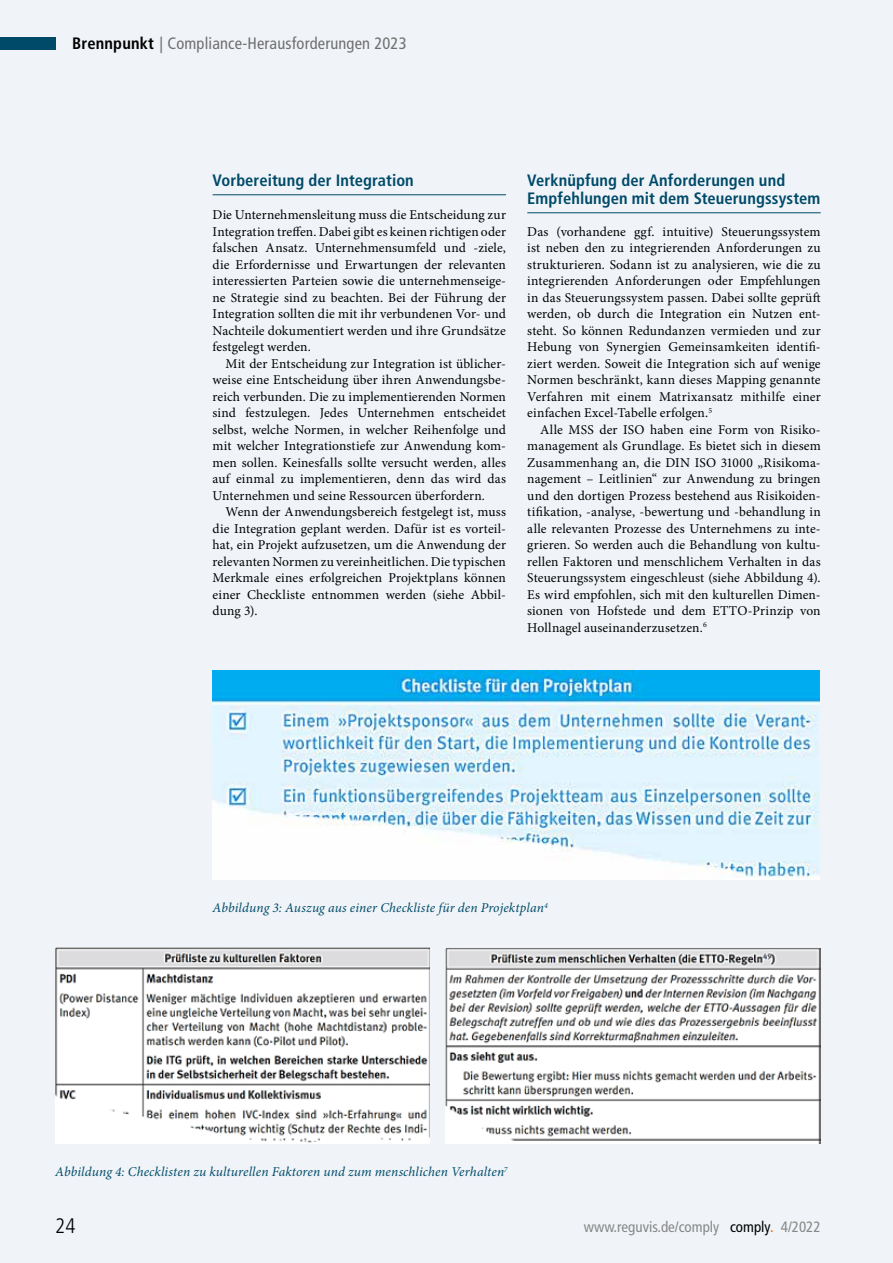
<style>
.page{position:relative;width:893px;height:1263px;background:#f0f4f8}
.page>*{position:absolute;margin:0;border:0;box-sizing:border-box;transform-origin:0 0}
.t1{font:300 condensed 21px "Frutiger LT Std";color:#000}
.t2{font:700 condensed 16.5px/18px "Frutiger LT Std";letter-spacing:.005em;color:#004a69}
.t3{font:condensed 16.5px "Frutiger LT Std";letter-spacing:.01em;color:#706f6f}
.t4{font:condensed 15px "Frutiger LT Std";color:#878787}
.t5{font:13.5px/16.5px "Minion Pro";letter-spacing:.005em;color:#000;text-align:justify}
.t6{font:italic 13.5px "Minion Pro";letter-spacing:.01em;color:#004a69}
.s1{font-weight:700;color:#000}
.s2{color:#f0f4f8}
.s3{color:#000}
.s4{color:#ec6608}
</style>
<div class="page">
<hr style="left:213px;top:195px;width:293px;height:1px;background:#004a69">
<hr style="left:527px;top:213px;width:294px;height:1px;background:#004a69">
<div style="left:0;top:37px;width:55px;height:13px;background:#004a69"></div>
<img style="left:213px;top:671px;width:606px;height:208px">
<img style="left:55px;top:947px;width:374px;height:196px">
<img style="left:446px;top:948px;width:375px;height:195px">
<p class="t3" style="left:72px;top:34px;width:336px"><span class="s1">Brennpunkt</span> | Compliance-Herausforderungen 2023</p>
<p class="t3" style="left:166px;top:34px;width:101px">Whist eblowing</p>
<p class="t2" style="left:213px;top:171px;width:203px">Vorbereitung der Integration</p>
<p class="t5" style="left:213px;top:207px;width:295px">Die Unternehmensleitung muss die Entscheidung zur Integration treffen. Dabei gibt es keinen richtigen oder falschen Ansatz. Unternehmensumfeld und -ziele, die Erfordernisse und Erwartungen der relevanten interessierten Parteien sowie die unternehmenseige&shy;ne Strategie sind zu beachten. Bei der Führung der Integration sollten die mit ihr verbundenen Vor- und Nachteile dokumentiert werden und ihre Grundsätze festgelegt werden.</p>
<p class="t5" style="left:213px;top:355px;width:295px;text-indent:13px">Mit der Entscheidung zur Integration ist üblicher&shy;weise eine Entscheidung über ihren Anwendungsbe&shy;reich verbunden. Die zu implementierenden Normen sind festzulegen. Jedes Unternehmen entscheidet selbst, welche Normen, in welcher Reihenfolge und mit welcher Integrationstiefe zur Anwendung kom&shy;men sollen. Keinesfalls sollte versucht werden, alles auf einmal zu implementieren, denn das wird das Unternehmen und seine Ressourcen überfordern.</p>
<p class="t5" style="left:213px;top:504px;width:295px;text-indent:13px">Wenn der Anwendungsbereich festgelegt ist, muss die Integration geplant werden. Dafür ist es vorteil&shy;hat, ein Projekt aufzusetzen, um die Anwendung der relevanten Normen zu vereinheitlichen. Die typischen Merkmale eines erfolgreichen Projektplans können einer Checkliste entnommen werden (siehe Abbil&shy;dung 3).<span class="s2">Abb3</span></p>
<p class="t2" style="left:527px;top:171px;width:295px">Verknüpfung der Anforderungen und<br>Empfehlungen mit dem Steuerungssystem</p>
<p class="t5" style="left:527px;top:223px;width:295px">Das (vorhandene ggf. intuitive) Steuerungssystem ist neben den zu integrierenden Anforderungen zu strukturieren. Sodann ist zu analysieren, wie die zu integrierenden Anforderungen oder Empfehlungen in das Steuerungssystem passen. Dabei sollte geprüft werden, ob durch die Integration ein Nutzen ent&shy;steht. So können Redundanzen vermieden und zur Hebung von Synergien Gemeinsamkeiten identifi&shy;ziert werden. Soweit die Integration sich auf wenige Normen beschränkt, kann dieses Mapping genannte Verfahren mit einem Matrixansatz mithilfe einer einfachen Excel-Tabelle erfolgen.<sup>5</sup></p>
<p class="t5" style="left:527px;top:421px;width:295px;text-indent:13px">Alle MSS der ISO haben eine Form von Risiko&shy;management als Grundlage. Es bietet sich in diesem Zusammenhang an, die DIN ISO 31000 „Risikoma&shy;nagement – Leitlinien“ zur Anwendung zu bringen und den dortigen Prozess bestehend aus Risikoiden&shy;tifikation, -analyse, -bewertung und -behandlung in alle relevanten Prozesse des Unternehmens zu inte&shy;grieren. So werden auch die Behandlung von kultu&shy;rellen Faktoren und menschlichem Verhalten in das Steuerungssystem eingeschleust (siehe Abbildung 4).<br>Es wird empfohlen, sich mit den kulturellen Dimen&shy;sionen von Hofstede und dem ETTO-Prinzip von Hollnagel auseinanderzusetzen.<sup>6</sup><span class="s2">Abb4.1Abb4.2</span></p>
<p class="t6" style="left:213px;top:899px;width:337px">Abbildung 3: Auszug aus einer Checkliste für den Projektplan<sup>4</sup></p>
<p class="t6" style="left:55px;top:1163px;width:454px">Abbildung 4: Checklisten zu kulturellen Faktoren und zum menschlichen Verhalten<sup>7</sup></p>
<h1 class="t1" style="left:55px;top:1214px;width:22px">24</h1>
<p class="t4" style="left:584px;top:1218px;width:238px">www.reguvis.de/comply <span class="s3">comply</span><span class="s4">.</span> 4/2022</p>
<p class="t4" style="left:781px;top:1218px;width:9px">2</p>
</div>
